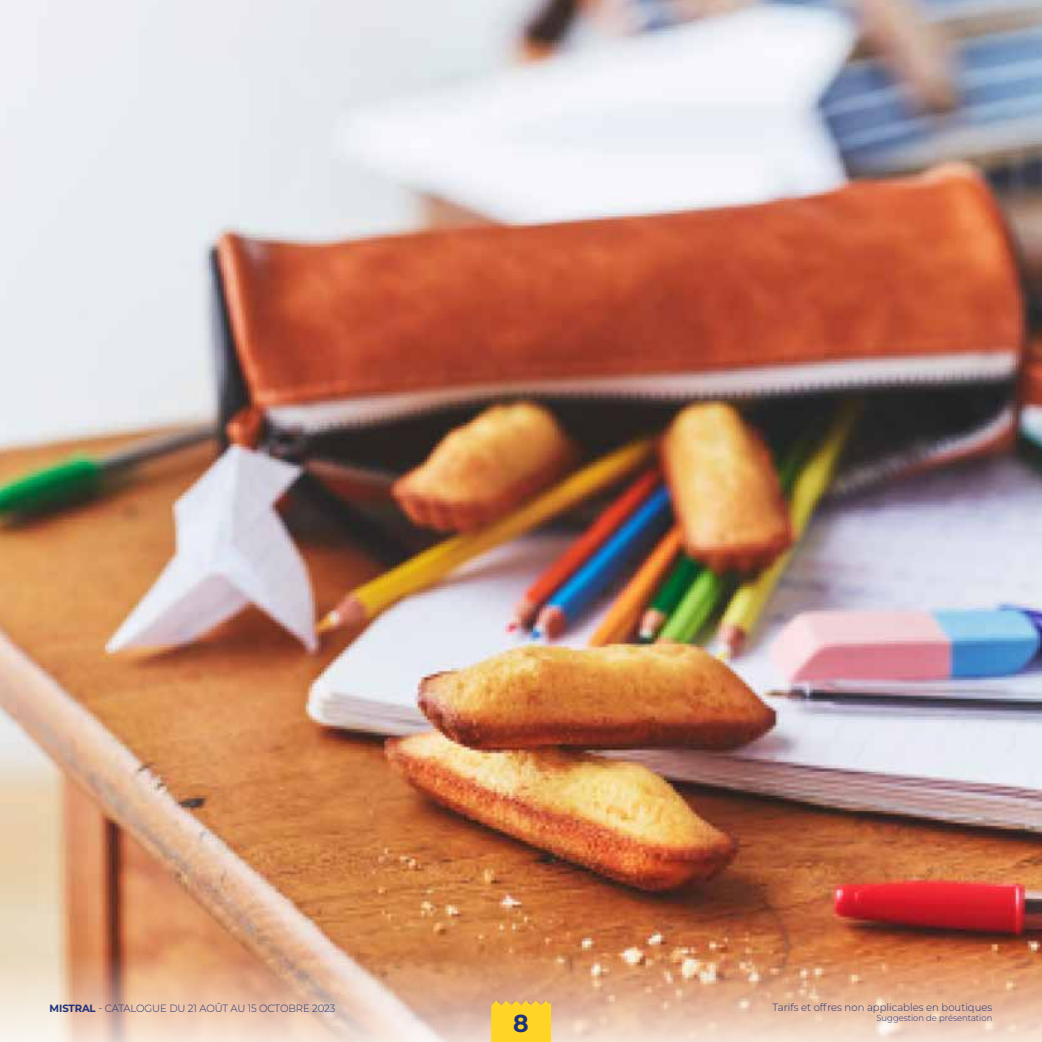
<style>
.page{position:relative;width:1042px;height:1042px;background:#fff}
.page>*{position:absolute;margin:0;border:0;box-sizing:border-box;transform-origin:0 0}
.t1{font:700 24.5px "Montserrat";color:#1d327b;scale:.96 1}
.t2{font:300 10.5px "Montserrat";color:#1d327b;scale:.96 1}
.t3{font:300 8.75px "Montserrat";color:#1d327b;scale:.96 1}
.s1{font-weight:700}
</style>
<div class="page">
<img style="left:0;top:0;width:1042px;height:1042px">
<img style="left:492px;top:1000px;width:58px;height:42px">
<p class="t2" style="left:50px;top:1000px;width:299px"><span class="s1">MISTRAL</span> - CATALOGUE DU 21 AOÛT AU 15 OCTOBRE 2023</p>
<h1 class="t1" style="left:513px;top:1005px;width:18px">8</h1>
<p class="t2" style="left:772px;top:1000px;width:230px">Tarifs et offres non applicables en boutiques</p>
<p class="t3" style="left:876px;top:1012px;width:122px">Suggestion de présentation</p>
</div>
